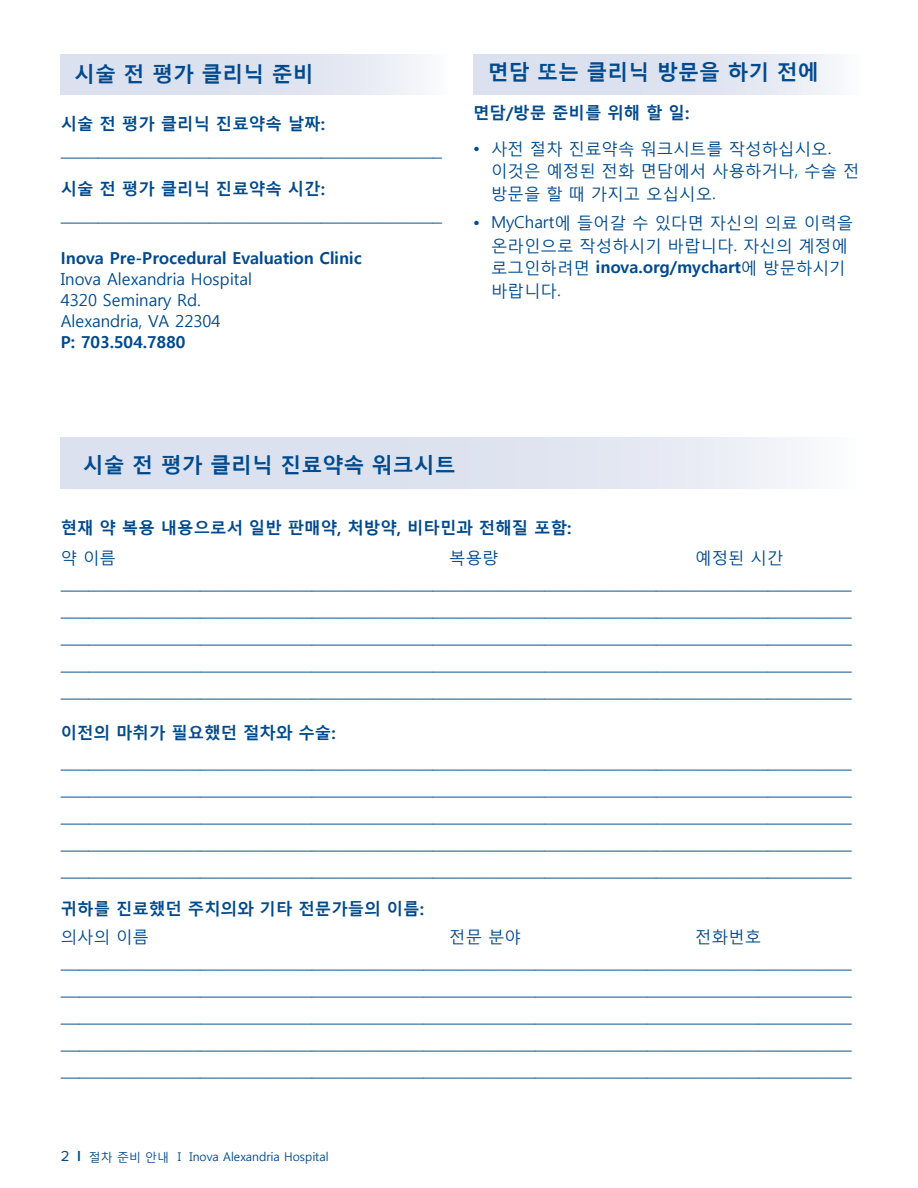
<style>
.page{position:relative;width:918px;height:1188px;background:#fff}
.page>*{position:absolute;margin:0;border:0;box-sizing:border-box;transform-origin:0 0}
.t1{font:700 21px "Malgun Gothic";color:#004a8d}
.t2{font:16.5px/27px "Proxima Nova";color:#004a8d;text-align:justify}
.t3{font:16.5px/22.5px "Malgun Gothic";color:#004a8d}
.t4{font:700 16.5px "Malgun Gothic";color:#004a8d}
.t5{font:12px "Malgun Gothic";color:#004a8d}
.s1{font-weight:700}
.s2{font-family:"Proxima Nova";font-size:15px}
.s3{font-family:"Proxima Nova";font-weight:600;font-size:15px}
</style>
<div class="page">
<div style="left:61px;top:437px;width:796px;height:52px;background:linear-gradient(to right,#d5dbec,#eff2f8)"></div>
<div style="left:61px;top:54px;width:388px;height:40px;background:linear-gradient(to right,#d5dbec,#eff2f8)"></div>
<div style="left:473px;top:54px;width:388px;height:40px;background:linear-gradient(to right,#d5dbec,#eff2f7)"></div>
<p class="t1" style="left:74px;top:62px;width:241px">시술 전 평가 클리닉 준비</p>
<p class="t4" style="left:61px;top:115px;width:266px">시술 전 평가 클리닉 진료약속 날짜:</p>
<p class="t2" style="left:61px;top:139px;width:383px">_________________________________________</p>
<p class="t4" style="left:61px;top:179px;width:266px">시술 전 평가 클리닉 진료약속 시간:</p>
<p class="t2" style="left:61px;top:203px;width:383px">_________________________________________</p>
<p class="t4" style="left:61px;top:248px;width:303px">Inova Pre-Procedural Evaluation Clinic</p>
<p class="t3" style="left:61px;top:268px;width:193px;line-height:21px">Inova Alexandria Hospital<br>4320 Seminary Rd.<br>Alexandria, VA 22304</p>
<p class="t4" style="left:61px;top:332px;width:126px">P: 703.504.7880</p>
<p class="t1" style="left:488px;top:60px;width:332px">면담 또는 클리닉 방문을 하기 전에</p>
<p class="t4" style="left:473px;top:104px;width:218px">면담/방문 준비를 위해 할 일:</p>
<p class="t3" style="left:491px;top:137px;width:370px;text-indent:-18px">• 사전 절차 진료약속 워크시트를 작성하십시오. 이것은 예정된 전화 면담에서 사용하거나, 수술 전 방문을 할 때 가지고 오십시오.</p>
<p class="t3" style="left:491px;top:211px;width:364px;text-indent:-18px">• MyChart에 들어갈 수 있다면 자신의 의료 이력을 온라인으로 작성하시기 바랍니다. 자신의 계정에 로그인하려면 <span class="s1">inova.org/mychart</span>에 방문하시기 바랍니다.</p>
<p class="t1" style="left:83px;top:453px;width:374px">시술 전 평가 클리닉 진료약속 워크시트</p>
<p class="t4" style="left:61px;top:518px;width:512px">현재 약 복용 내용으로서 일반 판매약, 처방약, 비타민과 전해질 포함:</p>
<p class="t3" style="left:61px;top:546px;width:57px">약 이름</p>
<p class="t3" style="left:449px;top:546px;width:51px">복용량</p>
<p class="t3" style="left:695px;top:546px;width:90px">예정된 시간</p>
<p class="t2" style="left:61px;top:571px;width:793px">_____________________________________________________________________________________ _____________________________________________________________________________________ _____________________________________________________________________________________ _____________________________________________________________________________________ _____________________________________________________________________________________</p>
<p class="t4" style="left:61px;top:723px;width:277px">이전의 마취가 필요했던 절차와 수술:</p>
<p class="t2" style="left:61px;top:750px;width:793px">_____________________________________________________________________________________ _____________________________________________________________________________________ _____________________________________________________________________________________ _____________________________________________________________________________________ _____________________________________________________________________________________</p>
<p class="t4" style="left:61px;top:899px;width:365px">귀하를 진료했던 주치의와 기타 전문가들의 이름:</p>
<p class="t3" style="left:61px;top:925px;width:90px">의사의 이름</p>
<p class="t3" style="left:449px;top:925px;width:73px">전문 분야</p>
<p class="t3" style="left:695px;top:925px;width:67px">전화번호</p>
<p class="t2" style="left:61px;top:950px;width:793px">_____________________________________________________________________________________ _____________________________________________________________________________________ _____________________________________________________________________________________ _____________________________________________________________________________________ _____________________________________________________________________________________</p>
<p class="t5" style="left:61px;top:1150px;width:269px"><span class="s2">2</span> <span class="s3">I</span> 절차 준비 안내 I Inova Alexandria Hospital</p>
</div>
